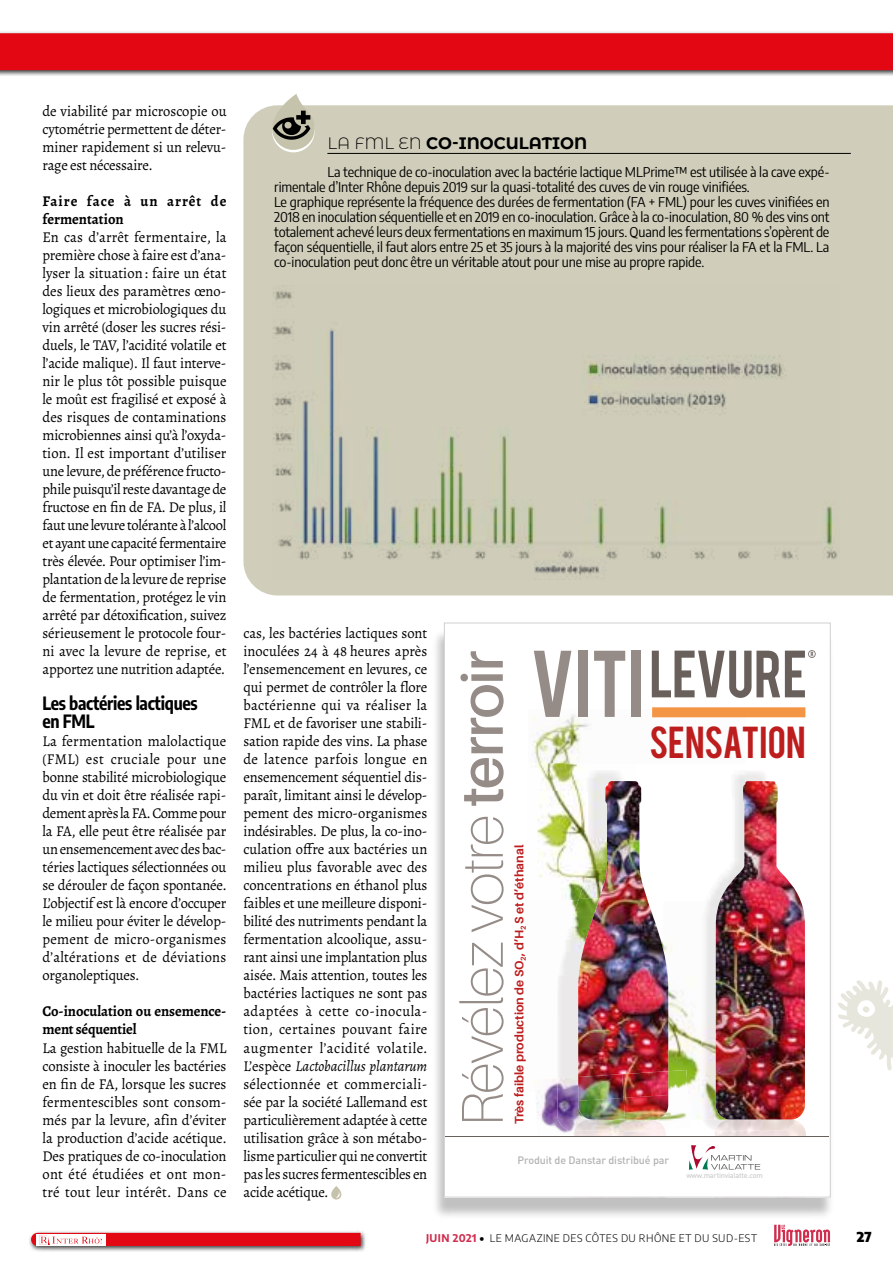
<style>
.page{position:relative;width:893px;height:1263px;background:#fff}
.page>*{position:absolute;margin:0;border:0;box-sizing:border-box;transform-origin:0 0}
.t1{font:100 59.1px "Aileron";letter-spacing:-.025em;color:#958b87}
.t2{font:35.25px "Bebas";color:#bd1d1d}
.t3{font:700 18px/18px "Encode Sans Condensed";letter-spacing:-.015em;color:#000}
.t4{font:700 16.5px "Montserrat Alternates";color:#000}
.t5{font:15px/18px "Alegreya";letter-spacing:-.015em;color:#000;text-align:justify}
.t6{font:700 15px/18px "Alegreya";letter-spacing:-.005em;color:#000}
.t7{font:700 15px/18px "Alegreya";letter-spacing:.04em;color:#000}
.t8{font:semi-condensed 13.5px/15px "Encode Sans";letter-spacing:-.01em;color:#000}
.t9{font:900 13.5px "Encode Sans";color:#000}
.t10{font:700 12.3px "Aileron";color:#bd1d1d}
.t11{font:500 10.65px "DIN";letter-spacing:-.01em;color:#b3b3b3}
.t12{font:300 10.5px "Encode Sans";letter-spacing:.04em;color:#000}
.t13{font:500 7.35px "DIN";letter-spacing:-.025em;color:#ccc}
.s1{font-weight:300}
.s2{font-style:italic}
.s3{font-weight:700;color:#cf2d4e}
.s4{font-weight:900}
.s5{font-weight:600}
</style>
<div class="page">
<div style="left:243px;top:105px;width:650px;height:490px;background:#d0ceba"></div>
<svg style="left:838px;top:980px;width:55px;height:91px"></svg>
<div style="left:28px;top:1230px;width:339px;height:22px;background:#000;opacity:.75"></div>
<svg style="left:31px;top:1233px;width:330px;height:13px;background:#e7323d"></svg>
<hr style="left:327px;top:153px;width:524px;height:1px;background:#000">
<div style="left:431px;top:629px;width:404px;height:591px;background:#000;opacity:.25"></div>
<svg style="left:446px;top:634px;width:383px;height:555px"></svg>
<img style="left:532px;top:714px;width:213px;height:49px">
<img style="left:689px;top:1077px;width:13px;height:42px">
<img style="left:535px;top:763px;width:47px;height:28px">
<img style="left:537px;top:791px;width:41px;height:107px">
<img style="left:562px;top:898px;width:16px;height:77px">
<img style="left:705px;top:1119px;width:25px;height:10px">
<img style="left:702px;top:774px;width:43px;height:345px">
<img style="left:578px;top:781px;width:189px;height:296px">
<img style="left:574px;top:1197px;width:92px;height:1px">
<img style="left:715px;top:1197px;width:91px;height:1px">
<img style="left:715px;top:1130px;width:91px;height:6px">
<img style="left:715px;top:1120px;width:81px;height:11px">
<img style="left:730px;top:1120px;width:61px;height:1px">
<img style="left:541px;top:1119px;width:124px;height:17px">
<img style="left:653px;top:1119px;width:21px;height:10px">
<img style="left:535px;top:1077px;width:43px;height:42px">
<img style="left:664px;top:1070px;width:25px;height:49px">
<img style="left:558px;top:1119px;width:20px;height:12px">
<img style="left:578px;top:1074px;width:44px;height:24px">
<img style="left:622px;top:1071px;width:46px;height:27px">
<img style="left:578px;top:1098px;width:46px;height:22px">
<img style="left:624px;top:1095px;width:44px;height:25px">
<img style="left:574px;top:1120px;width:78px;height:11px">
<img style="left:591px;top:1120px;width:62px;height:1px">
<div style="left:446px;top:1136px;width:383px;height:61px;background:#fff"></div>
<svg style="left:689px;top:1145px;width:71px;height:25px"></svg>
<hr style="left:446px;top:1136px;width:383px;height:1px;background:#69605c">
<svg style="left:534px;top:651px;width:37px;height:66px"></svg>
<div style="left:578px;top:651px;width:10px;height:66px;background:#958b87"></div>
<svg style="left:594px;top:651px;width:31px;height:66px"></svg>
<div style="left:631px;top:651px;width:10px;height:66px;background:#958b87"></div>
<svg style="left:652px;top:707px;width:153px;height:10px;background:#f4984c"></svg>
<svg style="left:652px;top:650px;width:164px;height:48px"></svg>
<img style="left:272px;top:285px;width:568px;height:294px">
<svg style="left:331px;top:1186px;width:10px;height:13px"></svg>
<div style="left:0;top:30px;width:893px;height:46px;background:#000;opacity:.75"></div>
<div style="left:0;top:33px;width:893px;height:37px;background:#e30613"></div>
<svg style="left:774px;top:1225px;width:56px;height:21px"></svg>
<svg style="left:272px;top:94px;width:43px;height:58px"></svg>
<p class="t5" style="left:43px;top:102px;width:186px">de viabilité par microscopie ou cytométrie permettent de déter&shy;miner rapidement si un relevu&shy;rage est nécessaire.</p>
<p class="t7" style="left:43px;top:192px;width:185px">Faire face à un arrêt de fermentation</p>
<p class="t5" style="left:43px;top:228px;width:186px">En cas d’arrêt fermentaire, la première chose à faire est d’ana&shy;lyser la situation : faire un état des lieux des paramètres œno&shy;logiques et microbiologiques du vin arrêté (doser les sucres rési&shy;duels, le TAV, l’acidité volatile et l’acide malique). Il faut interve&shy;nir le plus tôt possible puisque le moût est fragilisé et exposé à des risques de contaminations microbiennes ainsi qu’à l’oxyda&shy;tion. Il est important d’utiliser une levure, de préférence fructo&shy;phile puisqu’il reste davantage de fructose en fin de FA. De plus, il faut une levure tolérante à l’alcool et ayant une capacité fermentaire très élevée. Pour optimiser l’im&shy;plantation de la levure de reprise de fermentation, protégez le vin arrêté par détoxification, suivez sérieusement le protocole four&shy;ni avec la levure de reprise, et apportez une nutrition adaptée.</p>
<p class="t3" style="left:43px;top:693px;width:157px">Les bactéries lactiques en FML</p>
<p class="t5" style="left:43px;top:732px;width:186px">La fermentation malolactique (FML) est cruciale pour une bonne stabilité microbiologique du vin et doit être réalisée rapi&shy;dement après la FA. Comme pour la FA, elle peut être réalisée par un ensemencement avec des bac&shy;téries lactiques sélectionnées ou se dérouler de façon spontanée.<br>L’objectif est là encore d’occuper le milieu pour éviter le dévelop&shy;pement de micro-organismes d’altérations et de déviations organoleptiques.</p>
<p class="t6" style="left:43px;top:1002px;width:185px">Co-inoculation ou ensemence&shy;ment séquentiel</p>
<p class="t5" style="left:43px;top:1038px;width:186px">La gestion habituelle de la FML consiste à inoculer les bactéries en fin de FA, lorsque les sucres fermentescibles sont consom&shy;més par la levure, afin d’éviter la production d’acide acétique.<br>Des pratiques de co-inoculation ont été étudiées et ont mon&shy;tré tout leur intérêt. Dans ce</p>
<p class="t4" style="left:327px;top:131px;width:261px"><span class="s1">LA FML EN</span> CO-INOCULATION</p>
<p class="t8" style="left:274px;top:163px;width:557px;text-indent:53px">La technique de co-inoculation avec la bactérie lactique MLPrime™ est utilisée à la cave expé&shy;rimentale d’Inter Rhône depuis 2019 sur la quasi-totalité des cuves de vin rouge vinifiées.<br>Le graphique représente la fréquence des durées de fermentation (FA + FML) pour les cuves vinifiées en 2018 en inoculation séquentielle et en 2019 en co-inoculation. Grâce à la co-inoculation, 80 % des vins ont totalement achevé leurs deux fermentations en maximum 15 jours. Quand les fermentations s’opèrent de façon séquentielle, il faut alors entre 25 et 35 jours à la majorité des vins pour réaliser la FA et la FML. La co-inoculation peut donc être un véritable atout pour une mise au propre rapide.</p>
<p class="t5" style="left:243px;top:624px;width:186px">cas, les bactéries lactiques sont inoculées 24 à 48 heures après l’ensemencement en levures, ce qui permet de contrôler la flore bactérienne qui va réaliser la FML et de favoriser une stabili&shy;sation rapide des vins. La phase de latence parfois longue en ensemencement séquentiel dis&shy;paraît, limitant ainsi le dévelop&shy;pement des micro-organismes indésirables. De plus, la co-ino&shy;culation offre aux bactéries un milieu plus favorable avec des concentrations en éthanol plus faibles et une meilleure disponi&shy;bilité des nutriments pendant la fermentation alcoolique, assu&shy;rant ainsi une implantation plus aisée. Mais attention, toutes les bactéries lactiques ne sont pas adaptées à cette co-inocula&shy;tion, certaines pouvant faire augmenter l’acidité volatile.<br>L’espèce <span class="s2">Lactobacillus plantarum </span>sélectionnée et commerciali&shy;sée par la société Lallemand est particulièrement adaptée à cette utilisation grâce à son métabo&shy;lisme particulier qui ne convertit pas les sucres fermentescibles en acide acétique.</p>
<p class="t12" style="left:426px;top:1231px;width:333px"><span class="s3">JUIN 2021</span> <span class="s4">•</span> LE MAGAZINE DES CÔTES DU RHÔNE ET DU SUD-EST</p>
<p class="t9" style="left:857px;top:1226px;width:17px">27</p>
<h1 class="t1" style="left:450px;top:1127px;width:477px;rotate:-90deg">Révélez votre <span class="s5">terroir</span></h1>
<h2 class="t2" style="left:649px;top:717px;width:158px">SENSATION</h2>
<p class="t10" style="left:512px;top:1124px;width:281px;rotate:-90deg">Très faible production de SO<sub>2</sub>, d’H<sub>2</sub>S et d’éthanal</p>
<p class="t11" style="left:517px;top:1153px;width:153px">Produit de Danstar distribué par</p>
<p class="t13" style="left:686px;top:1171px;width:78px">www.martinvialatte.com</p>
</div>
